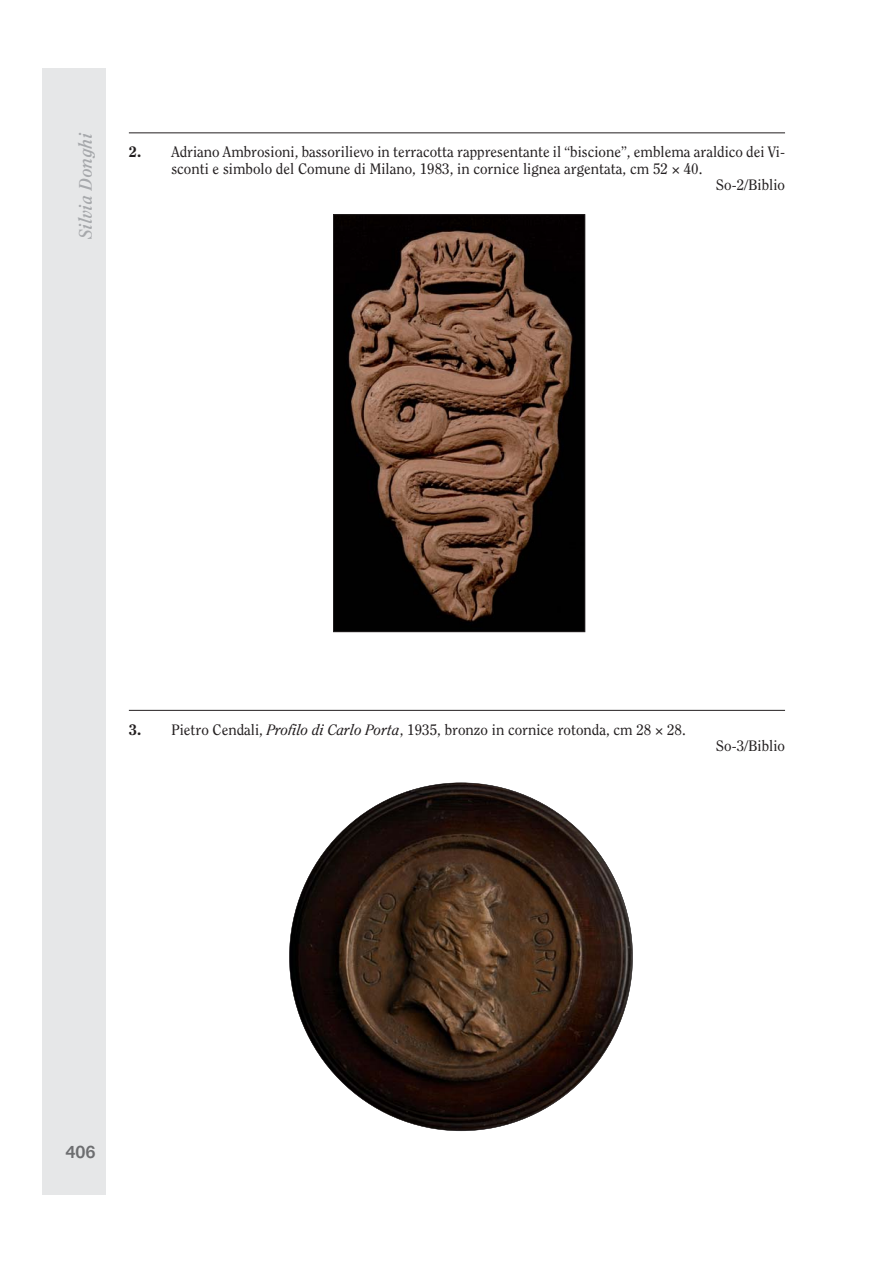
<style>
.page{position:relative;width:893px;height:1263px;background:#fff}
.page>*{position:absolute;margin:0;border:0;box-sizing:border-box;transform-origin:0 0}
.t1{font:italic 700 18px "Clearface";letter-spacing:.025em;color:#a7a9ac}
.t2{font:500 18px "Folio";color:#6d6e70}
.t3{font:15px "Clearface";color:#231f20}
.s1{font-weight:800}
.s2{font-style:italic}
</style>
<div class="page">
<hr style="left:129px;top:133px;width:656px;height:1px;background:#231f20">
<hr style="left:129px;top:710px;width:656px;height:1px;background:#231f20">
<div style="left:42px;top:68px;width:64px;height:1127px;background:#e6e7e8"></div>
<img style="left:289px;top:783px;width:343px;height:348px;border-radius:50%">
<img style="left:335px;top:216px;width:248px;height:414px">
<div style="left:333px;top:214px;width:252px;height:418px;border:1px solid #231f20"></div>
<p class="t1" style="left:78px;top:239px;width:108px;rotate:-90deg">Silvia Donghi</p>
<p class="t3" style="left:129px;top:146px;width:658px"><span class="s1">2.</span> Adriano Ambrosioni, bassorilievo in terracotta rappresentante il “biscione”, emblema araldico dei Vi-</p>
<p class="t3" style="left:171px;top:162px;width:533px">sconti e simbolo del Comune di Milano, 1983, in cornice lignea argentata, cm 52 40.</p>
<p class="t3" style="left:716px;top:179px;width:71px">So-2/Biblio</p>
<p class="t3" style="left:129px;top:723px;width:558px"><span class="s1">3.</span> Pietro Cendali, <span class="s2">Profilo di Carlo Porta</span>, 1935, bronzo in cornice rotonda, cm 28 28.</p>
<p class="t3" style="left:716px;top:740px;width:71px">So-3/Biblio</p>
<p class="t2" style="left:66px;top:1145px;width:32px">406</p>
</div>
